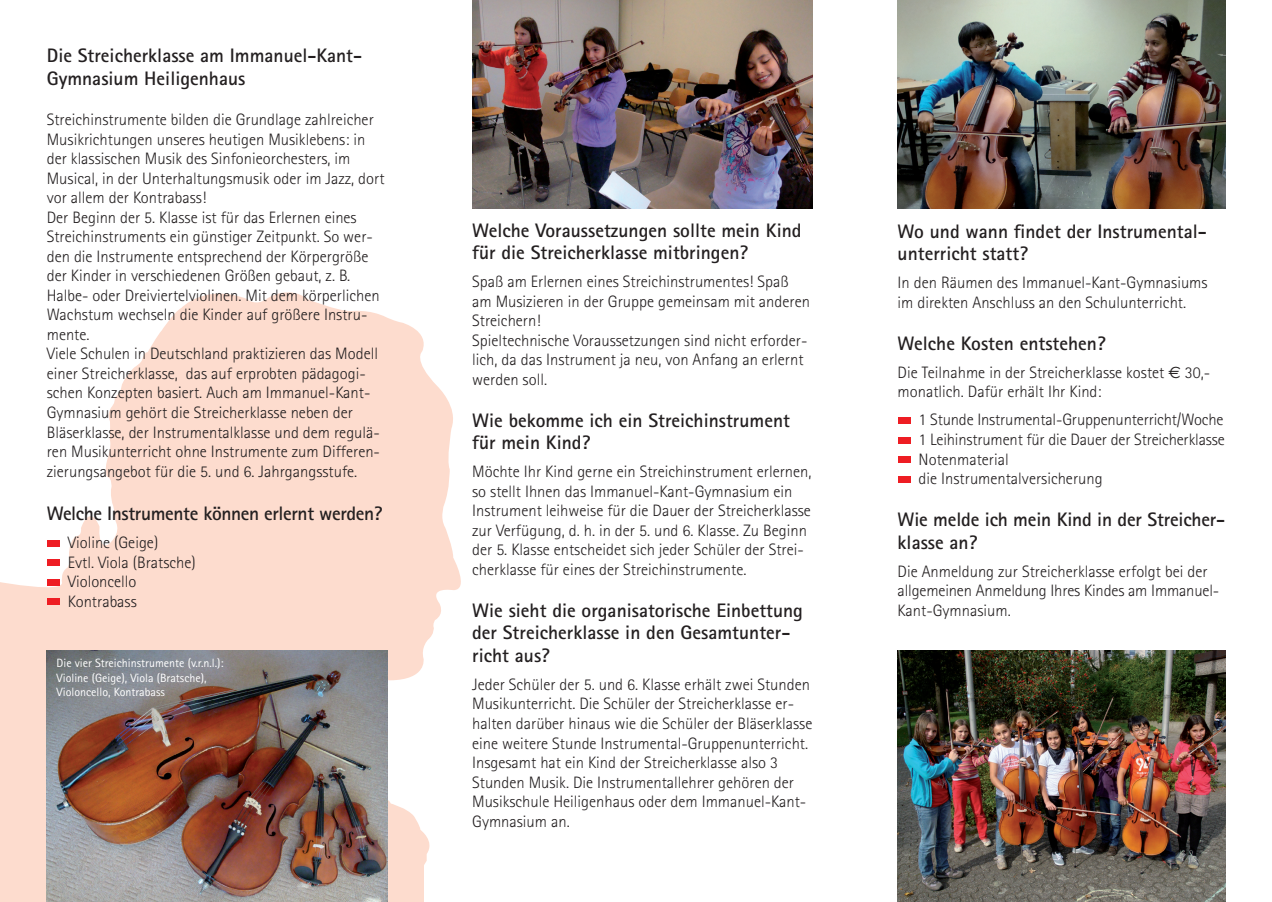
<style>
.page{position:relative;width:1272px;height:902px;background:#fff}
.page>*{position:absolute;margin:0;border:0;box-sizing:border-box;transform-origin:0 0}
.t1{font:700 19.5px/22.5px "Rotis Sans Serif";color:#231f20}
.t2{font:700 19.5px "Rotis Sans Serif";letter-spacing:-.02em;color:#231f20}
.t3{font:300 16.5px/19.5px "Rotis Sans Serif";color:#231f20}
.t4{font:12px/14.4px "Rotis Sans Serif";color:#fff}
.s1{font-family:"Euro Sans";font-weight:400}
</style>
<div class="page">
<svg style="left:0;top:292px;width:461px;height:609px;fill:#fddcce"></svg>
<div style="left:47px;top:540px;width:13px;height:6px;background:#ee1d23"></div>
<div style="left:47px;top:559px;width:13px;height:7px;background:#ee1d23"></div>
<div style="left:47px;top:579px;width:13px;height:6px;background:#ee1d23"></div>
<div style="left:47px;top:598px;width:13px;height:7px;background:#ee1d23"></div>
<div style="left:897px;top:417px;width:13px;height:7px;background:#ee1d23"></div>
<div style="left:897px;top:437px;width:13px;height:6px;background:#ee1d23"></div>
<div style="left:897px;top:456px;width:13px;height:7px;background:#ee1d23"></div>
<div style="left:897px;top:476px;width:13px;height:6px;background:#ee1d23"></div>
<img style="left:47px;top:651px;width:340px;height:250px">
<img style="left:472px;top:0;width:340px;height:208px">
<img style="left:897px;top:0;width:328px;height:208px">
<img style="left:897px;top:651px;width:328px;height:250px">
<p class="t1" style="left:47px;top:44px;width:317px">Die Streicherklasse am Immanuel-Kant-<br>Gymnasium Heiligenhaus</p>
<p class="t3" style="left:47px;top:110px;width:339px">Streichinstrumente bilden die Grundlage zahlreicher Musikrichtungen unseres heutigen Musiklebens: in der klassischen Musik des Sinfonieorchesters, im Musical, in der Unterhaltungsmusik oder im Jazz, dort vor allem der Kontrabass!<br>Der Beginn der 5. Klasse ist für das Erlernen eines Streichinstruments ein günstiger Zeitpunkt. So wer&shy;den die Instrumente entsprechend der Körpergröße der Kinder in verschiedenen Größen gebaut, z. B.<br>Halbe- oder Dreiviertelviolinen. Mit dem körperlichen Wachstum wechseln die Kinder auf größere Instru&shy;mente.<br>Viele Schulen in Deutschland praktizieren das Modell einer Streicherklasse, das auf erprobten pädagogi&shy;schen Konzepten basiert. Auch am Immanuel-Kant-Gymnasium gehört die Streicherklasse neben der Bläserklasse, der Instrumentalklasse und dem regulä&shy;ren Musikunterricht ohne Instrumente zum Differen&shy;zierungsangebot für die 5. und 6. Jahrgangsstufe.</p>
<p class="t2" style="left:47px;top:501px;width:337px">Welche Instrumente können erlernt werden?</p>
<p class="t3" style="left:68px;top:532px;width:129px">Violine (Geige)<br>Evtl. Viola (Bratsche)<br>Violoncello<br>Kontrabass</p>
<p class="t4" style="left:57px;top:656px;width:169px">Die vier Streichinstrumente (v.r.n.l.):<br>Violine (Geige), Viola (Bratsche),<br>Violoncello, Kontrabass</p>
<p class="t1" style="left:472px;top:218px;width:331px">Welche Voraussetzungen sollte mein Kind für die Streicherklasse mitbringen?</p>
<p class="t3" style="left:472px;top:272px;width:339px">Spaß am Erlernen eines Streichinstrumentes! Spaß am Musizieren in der Gruppe gemeinsam mit anderen Streichern!<br>Spieltechnische Voraussetzungen sind nicht erforder&shy;lich, da das Instrument ja neu, von Anfang an erlernt werden soll.</p>
<p class="t1" style="left:472px;top:408px;width:319px">Wie bekomme ich ein Streichinstrument für mein Kind?</p>
<p class="t3" style="left:472px;top:462px;width:341px">Möchte Ihr Kind gerne ein Streichinstrument erlernen, so stellt Ihnen das Immanuel-Kant-Gymnasium ein Instrument leihweise für die Dauer der Streicherklasse zur Verfügung, d. h. in der 5. und 6. Klasse. Zu Beginn der 5. Klasse entscheidet sich jeder Schüler der Strei&shy;cherklasse für eines der Streichinstrumente.</p>
<p class="t1" style="left:472px;top:598px;width:332px">Wie sieht die organisatorische Einbettung der Streicherklasse in den Gesamtunter&shy;richt aus?</p>
<p class="t3" style="left:472px;top:674px;width:342px">Jeder Schüler der 5. und 6. Klasse erhält zwei Stunden Musikunterricht. Die Schüler der Streicherklasse er&shy;halten darüber hinaus wie die Schüler der Bläserklasse eine weitere Stunde Instrumental-Gruppenunterricht.<br>Insgesamt hat ein Kind der Streicherklasse also 3<br>Stunden Musik. Die Instrumentallehrer gehören der Musikschule Heiligenhaus oder dem Immanuel-Kant-Gymnasium an.</p>
<p class="t1" style="left:897px;top:219px;width:311px">Wo und wann findet der Instrumental&shy;unterricht statt?</p>
<p class="t3" style="left:897px;top:273px;width:311px">In den Räumen des Immanuel-Kant-Gymnasiums im direkten Anschluss an den Schulunterricht.</p>
<p class="t1" style="left:897px;top:331px;width:209px">Welche Kosten entstehen?</p>
<p class="t3" style="left:897px;top:362px;width:314px">Die Teilnahme in der Streicherklasse kostet <span class="s1">€</span> 30,- monatlich. Dafür erhält Ihr Kind:</p>
<p class="t3" style="left:918px;top:410px;width:308px">1 Stunde Instrumental-Gruppenunterricht/Woche 1 Leihinstrument für die Dauer der Streicherklasse Notenmaterial<br>die Instrumentalversicherung</p>
<p class="t1" style="left:897px;top:507px;width:329px">Wie melde ich mein Kind in der Streicher&shy;klasse an?</p>
<p class="t3" style="left:897px;top:561px;width:323px">Die Anmeldung zur Streicherklasse erfolgt bei der allgemeinen Anmeldung Ihres Kindes am Immanuel-<br>Kant-Gymnasium.</p>
</div>
